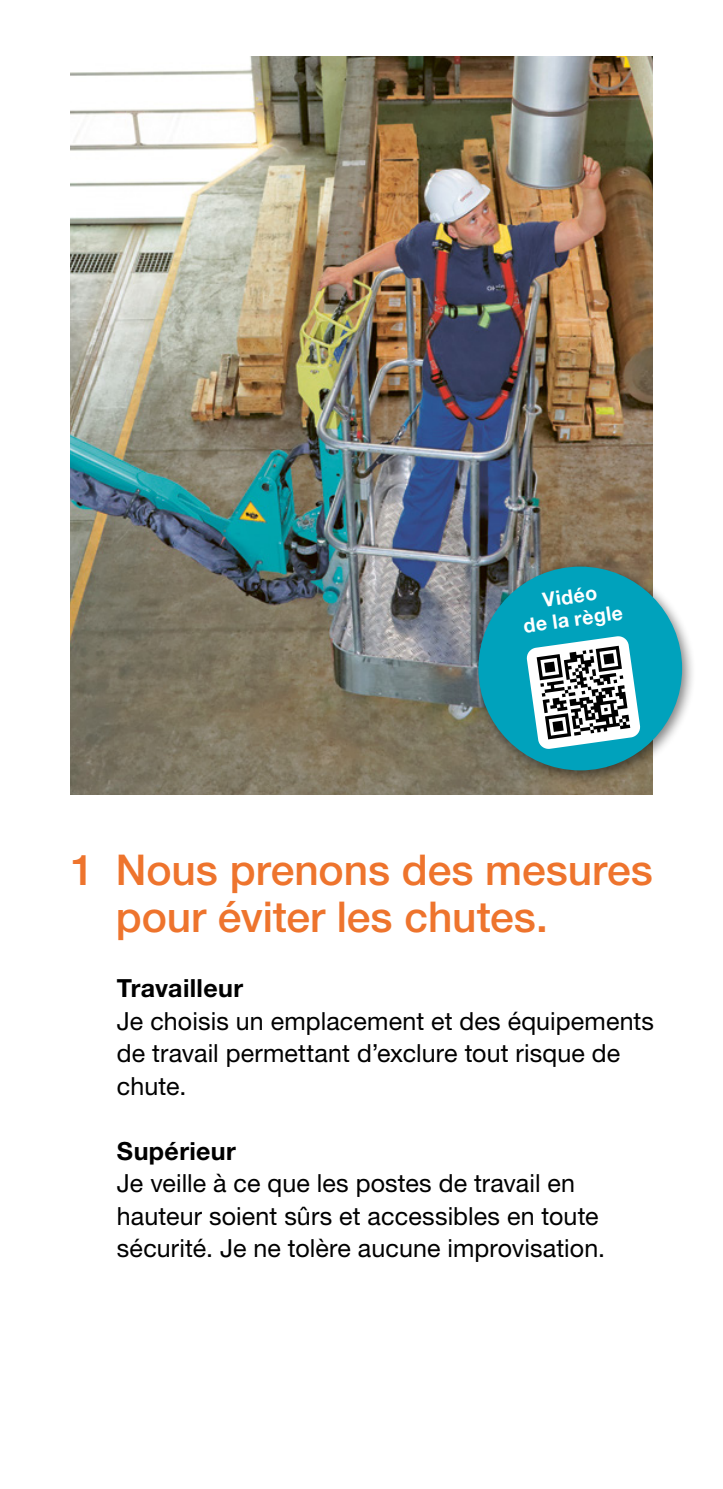
<style>
.page{position:relative;width:723px;height:1489px;background:#fff}
.page>*{position:absolute;margin:0;border:0;box-sizing:border-box;transform-origin:0 0}
.t1{font:500 42.5px/47.5px "Helvetica Neue LT Std";color:#ee742d}
.t2{font:25px/32.5px "Helvetica Neue LT Std";letter-spacing:.005em;color:#000}
.t3{font:700 25px "Helvetica Neue LT Std";letter-spacing:.015em;color:#000}
.t4{font:700 20px/22.8px "Helvetica Neue LT Std";color:#fff;text-align:center}
</style>
<div class="page">
<img style="left:71px;top:57px;width:581px;height:737px">
<div style="left:470px;top:558px;width:226px;height:226px;background:#000;opacity:.5"></div>
<div style="left:478px;top:566px;width:204px;height:204px;background:#00a2bc;border-radius:50%"></div>
<svg style="left:526px;top:636px;width:115px;height:113px"></svg>
<p class="t4" style="left:519px;top:591px;width:102px;rotate:-8deg">Vidéo<br>de la règle</p>
<h1 class="t1" style="left:116px;top:845px;width:539px;text-indent:-45px">1 Nous prenons des mesures pour éviter les chutes.</h1>
<p class="t3" style="left:117px;top:972px;width:128px">Travailleur</p>
<p class="t2" style="left:117px;top:1004px;width:539px">Je choisis un emplacement et des équipements de travail permettant d’exclure tout risque de chute.</p>
<p class="t3" style="left:117px;top:1135px;width:121px">Supérieur</p>
<p class="t2" style="left:117px;top:1166px;width:490px">Je veille à ce que les postes de travail en hauteur soient sûrs et accessibles en toute sécurité. Je ne tolère aucune improvisation.</p>
</div>
